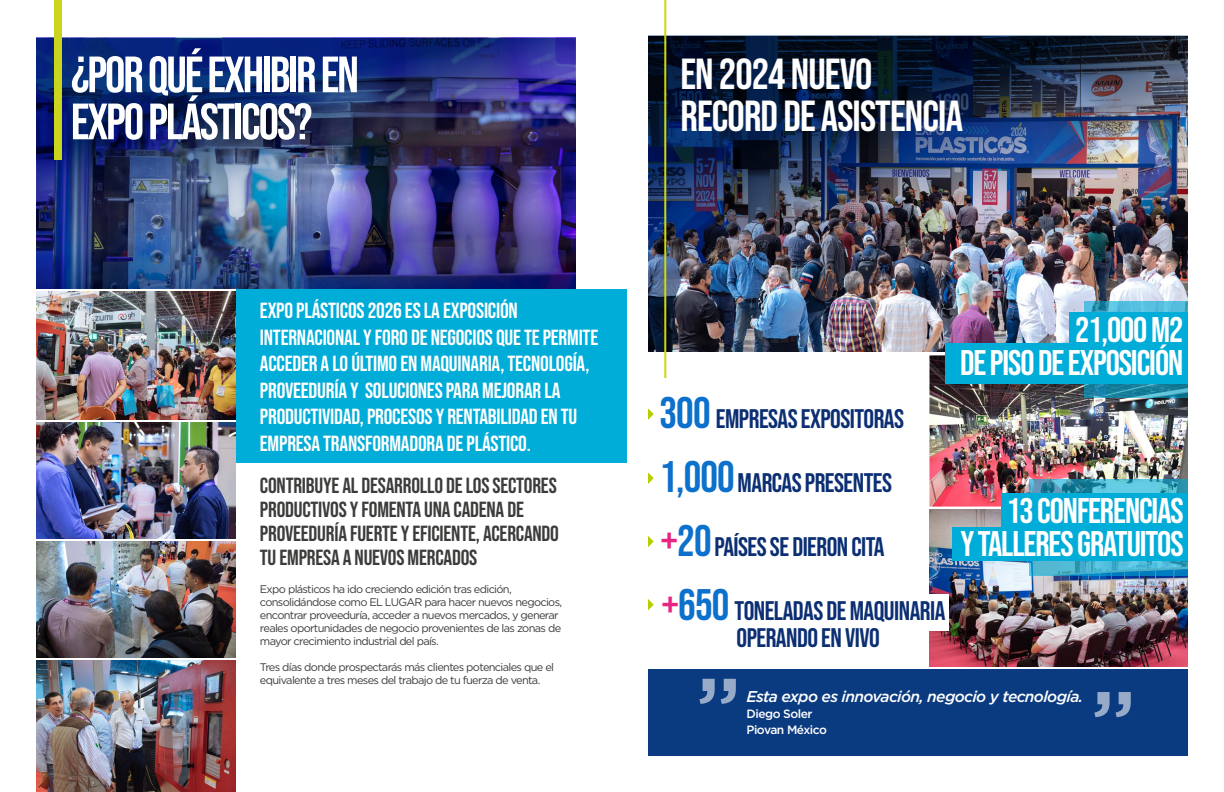
<style>
.page{position:relative;width:1224px;height:792px;background:#fff}
.page>*{position:absolute;margin:0;border:0;box-sizing:border-box;transform-origin:0 0}
.t1{font:51px/47px "Bebas Neue";letter-spacing:-.04em;color:#fff}
.t2{font:43.3px/42.1px "Bebas Neue";letter-spacing:-.02em;color:#fff}
.t3{font:35.5px/33.4px "Bebas Neue";letter-spacing:-.03em;color:#fff;text-align:right}
.t4{font:26.8px/27px "Bebas Neue";letter-spacing:-.02em;color:#0c2f73;text-align:center}
.t5{font:21.8px/26.5px "Bebas Neue";letter-spacing:-.01em;color:#fff}
.t6{font:21.8px/24px "Bebas Neue";letter-spacing:-.01em;color:#3c3c3b}
.t7{font:italic 500 15.6px "Gotham";letter-spacing:-.04em;color:#fff}
.t8{font:500 12px/16px "Gotham";letter-spacing:-.04em;color:#fff}
.t9{font:11px/13px "Gotham";letter-spacing:-.06em;color:#3c3c3b}
.s1{font-size:44px;color:#0c70cd}
.s2{font-size:44px;color:#e72581}
</style>
<div class="page">
<img style="left:36px;top:38px;width:540px;height:251px">
<div style="left:54px;top:0;width:8px;height:159px;background:#cad51d"></div>
<div style="left:236px;top:289px;width:390px;height:173px;background:#00acd8"></div>
<img style="left:36px;top:291px;width:200px;height:128px">
<img style="left:36px;top:422px;width:200px;height:117px">
<img style="left:36px;top:541px;width:200px;height:117px">
<img style="left:36px;top:660px;width:200px;height:132px">
<img style="left:929px;top:509px;width:259px;height:158px">
<img style="left:648px;top:279px;width:540px;height:73px">
<img style="left:648px;top:36px;width:540px;height:243px">
<div style="left:648px;top:670px;width:540px;height:86px;background:#0a3b80"></div>
<img style="left:929px;top:355px;width:259px;height:152px">
<hr style="left:664px;top:0;width:2px;height:378px;background:#cfd70a">
<svg style="left:1085px;top:301px;width:103px;height:97px;background:#369ebb"></svg>
<div style="left:1070px;top:312px;width:118px;height:32px;background:#00acd8"></div>
<div style="left:945px;top:343px;width:243px;height:41px;background:#00acd8"></div>
<svg style="left:1030px;top:479px;width:158px;height:96px;background:#42a8c7"></svg>
<div style="left:1001px;top:493px;width:187px;height:36px;background:#00acd8"></div>
<div style="left:953px;top:527px;width:235px;height:34px;background:#00acd8"></div>
<div style="left:893px;top:594px;width:56px;height:36px;background:#fff"></div>
<svg style="left:648px;top:408px;width:6px;height:12px"></svg>
<svg style="left:648px;top:599px;width:6px;height:11px"></svg>
<svg style="left:648px;top:536px;width:6px;height:11px"></svg>
<svg style="left:648px;top:472px;width:6px;height:12px"></svg>
<svg style="left:699px;top:679px;width:37px;height:25px"></svg>
<svg style="left:1094px;top:692px;width:37px;height:25px"></svg>
<h1 class="t1" style="left:71px;top:51px;width:290px">¿POR QUÉ EXHIBIR EN<br>EXPO PLÁSTICOS?</h1>
<h2 class="t2" style="left:680px;top:53px;width:284px">EN 2024 NUEVO<br>RECORD DE ASISTENCIA</h2>
<p class="t5" style="left:260px;top:297px;width:340px">EXPO PLÁSTICOS 2026 ES LA EXPOSICIÓN INTERNACIONAL Y FORO DE NEGOCIOS QUE TE PERMITE ACCEDER A LO ÚLTIMO EN MAQUINARIA, TECNOLOGÍA, PROVEEDURÍA Y SOLUCIONES PARA MEJORAR LA PRODUCTIVIDAD, PROCESOS Y RENTABILIDAD EN TU EMPRESA TRANSFORMADORA DE PLÁSTICO.</p>
<h3 class="t6" style="left:260px;top:473px;width:301px">CONTRIBUYE AL DESARROLLO DE LOS SECTORES PRODUCTIVOS Y FOMENTA UNA CADENA DE PROVEEDURÍA FUERTE Y EFICIENTE, ACERCANDO TU EMPRESA A NUEVOS MERCADOS</h3>
<p class="t9" style="left:260px;top:582px;width:304px">Expo plásticos ha ido creciendo edición tras edición, consolidándose como EL LUGAR para hacer nuevos negocios, encontrar proveeduría, acceder a nuevos mercados, y generar reales oportunidades de negocio provenientes de las zonas de mayor crecimiento industrial del país.</p>
<p class="t9" style="left:260px;top:660px;width:296px">Tres días donde prospectarás más clientes potenciales que el equivalente a tres meses del trabajo de tu fuerza de venta.</p>
<h3 class="t4" style="left:660px;top:405px;width:246px"><span class="s1">300</span> EMPRESAS EXPOSITORAS</h3>
<h3 class="t4" style="left:660px;top:469px;width:234px"><span class="s1">1,000</span> MARCAS PRESENTES</h3>
<h3 class="t4" style="left:661px;top:533px;width:225px"><span class="s2">+</span><span class="s1">20</span> PAÍSES SE DIERON CITA</h3>
<h3 class="t4" style="left:662px;top:597px;width:285px"><span class="s2">+</span><span class="s1">650</span> TONELADAS DE MAQUINARIA<br>OPERANDO EN VIVO</h3>
<h3 class="t3" style="left:960px;top:313px;width:225px">21,000 M2<br>DE PISO DE EXPOSICIÓN</h3>
<h3 class="t3" style="left:960px;top:493px;width:225px">13 CONFERENCIAS<br>Y TALLERES GRATUITOS</h3>
<h3 class="t7" style="left:747px;top:687px;width:338px">Esta expo es innovación, negocio y tecnología.</h3>
<p class="t8" style="left:747px;top:706px;width:82px">Diego Soler<br>Piovan México</p>
</div>
